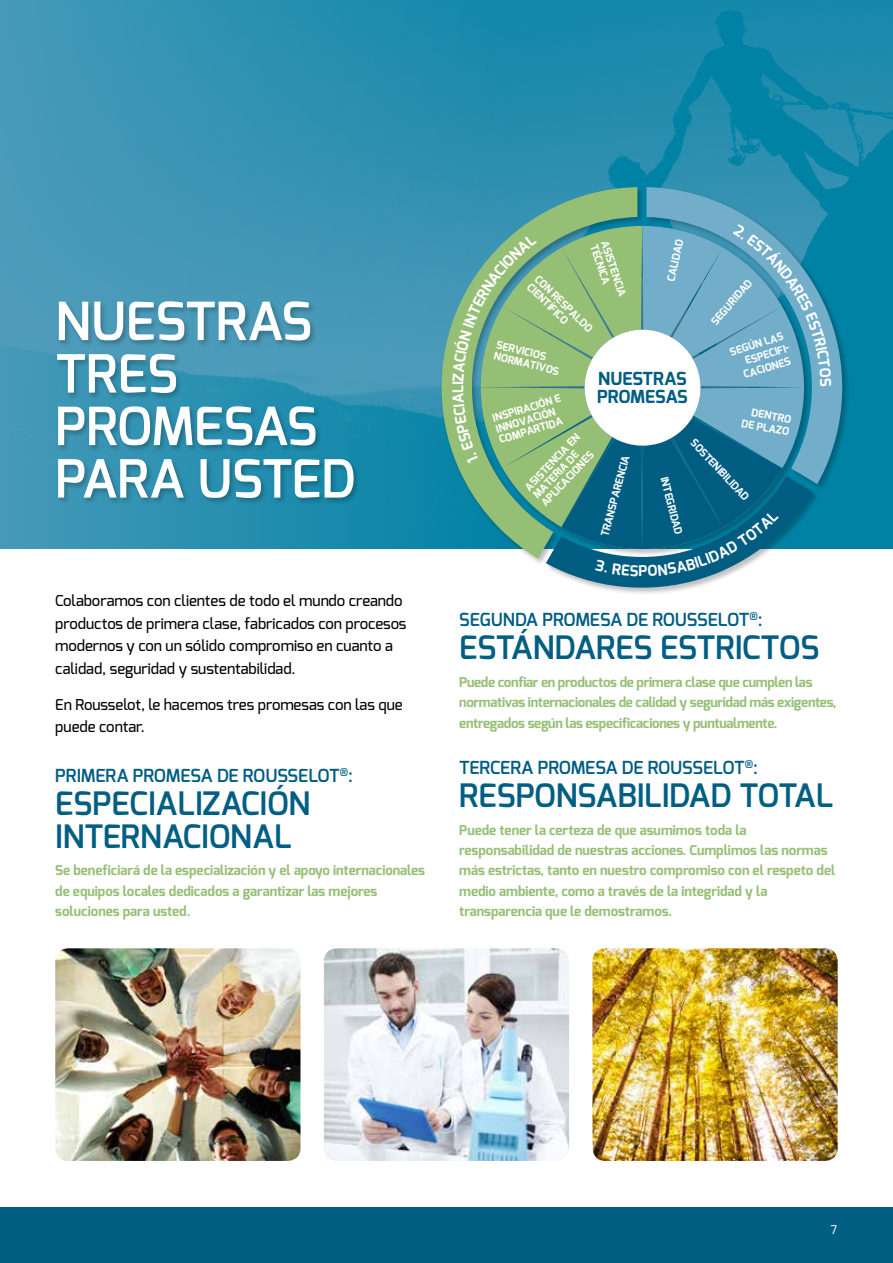
<style>
.page{position:relative;width:893px;height:1263px;background:#fff}
.page>*{position:absolute;margin:0;border:0;box-sizing:border-box;transform-origin:0 0}
.t1{font:600 52.5px/52.5px "Exo";letter-spacing:-.005em;color:#fff}
.t2{font:600 32.25px/33px "Exo";letter-spacing:-.005em;color:#005e83}
.t3{font:600 18px "Exo";letter-spacing:-.005em;color:#005e83}
.t4{font:700 18px/18px "Exo";letter-spacing:-.005em;color:#005d82}
.t5{font:500 15px/22.5px "Exo";letter-spacing:-.005em;color:#000}
.t6{font:700 14.85px "Exo";color:#fff}
.t7{font:700 13.5px/20.2px "Exo";letter-spacing:-.005em;color:#96bf76}
.t8{font:700 13.5px/20.2px "Exo";letter-spacing:-.025em;color:#96bf76}
.t9{font:12px "Exo";color:#fff}
.t10{font:700 10.65px/11.2px "Exo";color:#fff}
</style>
<div class="page">
<img style="left:0;top:0;width:893px;height:549px">
<div style="left:0;top:1208px;width:893px;height:55px;background:#005e83"></div>
<div style="left:440px;top:186px;width:410px;height:409px;background:#000;opacity:.25"></div>
<svg style="left:442px;top:187px;width:195px;height:372px;background:#519f9d"></svg>
<svg style="left:646px;top:187px;width:196px;height:297px;background:#3b95b4"></svg>
<img style="left:55px;top:948px;width:245px;height:213px">
<img style="left:324px;top:948px;width:245px;height:213px">
<img style="left:592px;top:948px;width:246px;height:213px">
<div style="left:55px;top:300px;width:306px;height:205px;background:#000;opacity:.25"></div>
<svg style="left:452px;top:224px;width:379px;height:364px;background:#6ca8a4"></svg>
<h1 class="t1" style="left:55px;top:295px;width:302px">NUESTRAS<br>TRES<br>PROMESAS<br>PARA USTED</h1>
<p class="t5" style="left:55px;top:589px;width:353px">Colaboramos con clientes de todo el mundo creando productos de primera clase, fabricados con procesos modernos y con un sólido compromiso en cuanto a calidad, seguridad y sustentabilidad.</p>
<p class="t5" style="left:55px;top:693px;width:349px">En Rousselot, le hacemos tres promesas con las que puede contar.</p>
<h3 class="t3" style="left:55px;top:764px;width:299px">PRIMERA PROMESA DE ROUSSELOT<sup>®</sup>:</h3>
<h2 class="t2" style="left:55px;top:786px;width:257px">ESPECIALIZACIÓN<br>INTERNACIONAL</h2>
<p class="t7" style="left:55px;top:860px;width:371px">Se beneficiará de la especialización y el apoyo internacionales de equipos locales dedicados a garantizar las mejores soluciones para usted.</p>
<p class="t10" style="left:665px;top:280px;width:45px;rotate:-78deg">CALIDAD</p>
<p class="t10" style="left:610px;top:239px;width:60px;rotate:72deg">ASISTENCIA<br>TÉCNICA</p>
<p class="t10" style="left:540px;top:273px;width:77px;rotate:44deg">CON RESPALDO<br>CIENTÍFICO</p>
<p class="t10" style="left:498px;top:339px;width:68px;rotate:14deg">SERVICIOS<br>NORMATIVOS</p>
<p class="t10" style="left:491px;top:413px;width:72px;rotate:-17deg">INSPIRACIÓN E<br>INNOVACIÓN<br>COMPARTIDA</p>
<p class="t10" style="left:709px;top:320px;width:58px;rotate:-49deg">SEGURIDAD</p>
<p class="t10" style="left:728px;top:347px;width:57px;rotate:-17deg">SEGÚN LAS</p>
<p class="t10" style="left:744px;top:355px;width:54px;rotate:-17deg">ESPECIFI-</p>
<p class="t10" style="left:742px;top:369px;width:50px;rotate:-17deg">CACIONES</p>
<p class="t10" style="left:745px;top:405px;width:50px;line-height:12.8px;text-align:right;rotate:10deg">DENTRO<br>DE PLAZO</p>
<h3 class="t4" style="left:597px;top:369px;width:92px">NUESTRAS<br>PROMESAS</h3>
<p class="t10" style="left:523px;top:485px;width:76px;rotate:-46deg">ASISTENCIA EN<br>MATERIA DE<br>APLICACIONES</p>
<p class="t10" style="left:697px;top:437px;width:81px;rotate:47deg">SOSTENIBILIDAD</p>
<p class="t10" style="left:599px;top:535px;width:85px;rotate:-75deg">TRANSPARENCIA</p>
<p class="t10" style="left:670px;top:475px;width:61px;rotate:76deg">INTEGRIDAD</p>
<p class="t6" style="left:638px;top:561px;width:11px">P</p>
<h3 class="t3" style="left:459px;top:608px;width:305px">SEGUNDA PROMESA DE ROUSSELOT<sup>®</sup>:</h3>
<h2 class="t2" style="left:459px;top:631px;width:362px">ESTÁNDARES ESTRICTOS</h2>
<p class="t8" style="left:459px;top:672px;width:379px">Puede confiar en productos de primera clase que cumplen las normativas internacionales de calidad y seguridad más exigentes, entregados según las especificaciones y puntualmente.</p>
<h3 class="t3" style="left:459px;top:756px;width:300px">TERCERA PROMESA DE ROUSSELOT<sup>®</sup>:</h3>
<h2 class="t2" style="left:459px;top:779px;width:376px">RESPONSABILIDAD TOTAL</h2>
<p class="t7" style="left:459px;top:820px;width:378px">Puede tener la certeza de que asumimos toda la responsabilidad de nuestras acciones. Cumplimos las normas más estrictas, tanto en nuestro compromiso con el respeto del medio ambiente, como a través de la integridad y la transparencia que le demostramos.</p>
<p class="t9" style="left:830px;top:1222px;width:9px">7</p>
</div>
